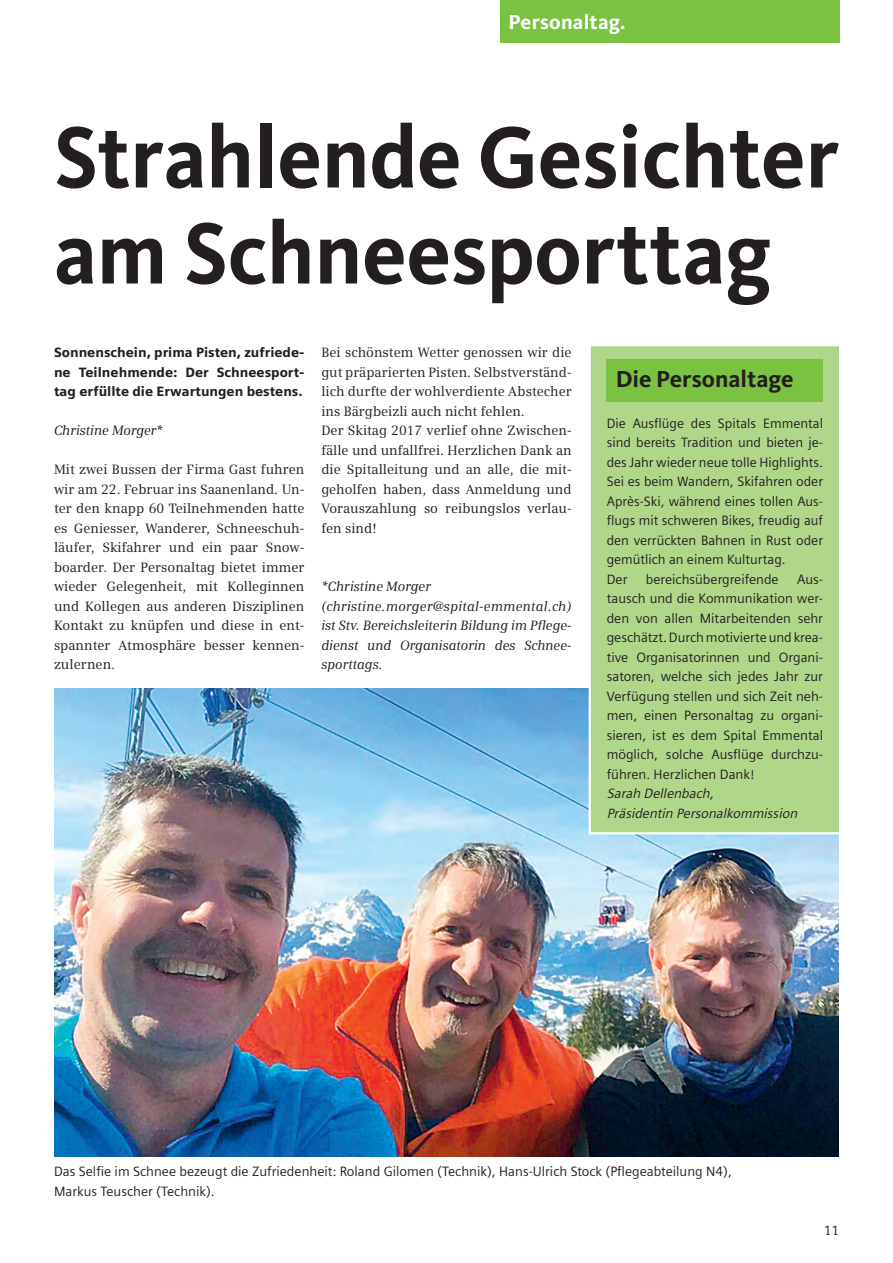
<style>
.page{position:relative;width:893px;height:1263px;background:#fff}
.page>*{position:absolute;margin:0;border:0;box-sizing:border-box;transform-origin:0 0}
._01_Untertitel_grün{font:700 90px/96px "Kievit OT";color:#231f20;scale:.95 1}
.t1{font:700 24px "Kievit OT";color:#231f20}
._01_Untertitel_grün-2{font:700 21px "Kievit OT";letter-spacing:.01em;color:#fff}
.t2{font:13.5px/19.5px "Siemens Sans";color:#231f20;text-align:justify}
.t3{font:13.5px/19.5px "Siemens Serif";color:#231f20;text-align:justify}
.t4{font:italic 13.5px/19.5px "Siemens Serif";color:#231f20;text-align:justify}
.t5{font:900 13.5px/19.5px "Siemens Sans";color:#231f20;text-align:justify}
.t6{font:italic 13.5px "Siemens Sans";color:#231f20}
.t7{font:13.5px "Siemens Slab";color:#231f20}
</style>
<div class="page">
<img style="left:54px;top:689px;width:785px;height:468px">
<div style="left:500px;top:0;width:339px;height:43px;background:#7bc142"></div>
<div style="left:589px;top:344px;width:252px;height:490px;background:#afd689;border:2px solid #fff"></div>
<div style="left:607px;top:359px;width:216px;height:43px;background:#7bc142"></div>
<p class="_01_Untertitel_grün-2" style="left:508px;top:9px;width:119px">Personaltag.</p>
<p class="_01_Untertitel_grün" style="left:54px;top:109px;width:828px">Strahlende Gesichter am Schneesporttag</p>
<p class="t5" style="left:54px;top:343px;width:252px">Sonnenschein, prima Pisten, zufriede&shy;ne Teilnehmende: Der Schneesport&shy;tag erfüllte die Erwartungen bestens.</p>
<p class="t4" style="left:54px;top:421px;width:110px">Christine Morger*</p>
<p class="t3" style="left:54px;top:460px;width:252px">Mit zwei Bussen der Firma Gast fuhren wir am 22. Februar ins Saanenland. Un&shy;ter den knapp 60 Teilnehmenden hatte es Geniesser, Wanderer, Schneeschuh&shy;läufer, Skifahrer und ein paar Snow&shy;boarder. Der Personaltag bietet immer wieder Gelegenheit, mit Kolleginnen und Kollegen aus anderen Disziplinen Kontakt zu knüpfen und diese in ent&shy;spannter Atmosphäre besser kennen&shy;zulernen.</p>
<p class="t3" style="left:321px;top:343px;width:252px">Bei schönstem Wetter genossen wir die gut präparierten Pisten. Selbstverständ&shy;lich durfte der wohlverdiente Abstecher ins Bärgbeizli auch nicht fehlen.</p>
<p class="t3" style="left:321px;top:421px;width:252px">Der Skitag 2017 verlief ohne Zwischen&shy;fälle und unfallfrei. Herzlichen Dank an die Spitalleitung und an alle, die mit&shy;geholfen haben, dass Anmeldung und Vorauszahlung so reibungslos verlau&shy;fen sind!</p>
<p class="t4" style="left:321px;top:577px;width:111px">*Christine Morger</p>
<p class="t4" style="left:321px;top:597px;width:252px">(christine.morger@spital-emmental.ch) ist Stv. Bereichsleiterin Bildung im Pflege&shy;dienst und Organisatorin des Schnee&shy;sporttags.</p>
<p class="t1" style="left:616px;top:365px;width:180px">Die Personaltage</p>
<p class="t2" style="left:607px;top:414px;width:218px">Die Ausflüge des Spitals Emmental sind bereits Tradition und bieten je&shy;des Jahr wieder neue tolle Highlights.<br>Sei es beim Wandern, Skifahren oder Après-Ski, während eines tollen Aus&shy;flugs mit schweren Bikes, freudig auf den verrückten Bahnen in Rust oder gemütlich an einem Kulturtag.</p>
<p class="t2" style="left:607px;top:570px;width:22px">Der</p>
<p class="t2" style="left:646px;top:570px;width:134px">bereichsübergreifende</p>
<p class="t2" style="left:607px;top:570px;width:218px;text-indent:190px">Aus&shy;tausch und die Kommunikation wer&shy;den von allen Mitarbeitenden sehr geschätzt. Durch motivierte und krea&shy;tive Organisatorinnen und Organi&shy;satoren, welche sich jedes Jahr zur Verfügung stellen und sich Zeit neh&shy;men, einen Personaltag zu organi&shy;sieren, ist es dem Spital Emmental möglich, solche Ausflüge durchzu&shy;führen. Herzlichen Dank!</p>
<p class="t6" style="left:607px;top:786px;width:112px">Sarah Dellenbach,</p>
<p class="t6" style="left:607px;top:806px;width:195px">Präsidentin Personalkommission</p>
<p class="t2" style="left:54px;top:1162px;width:679px">Das Selfie im Schnee bezeugt die Zufriedenheit: Roland Gilomen (Technik), Hans-Ulrich Stock (Pflegeabteilung N4),</p>
<p class="t2" style="left:54px;top:1181px;width:162px">Markus Teuscher (Technik).</p>
<p class="t7" style="left:824px;top:1223px;width:17px">11</p>
</div>
